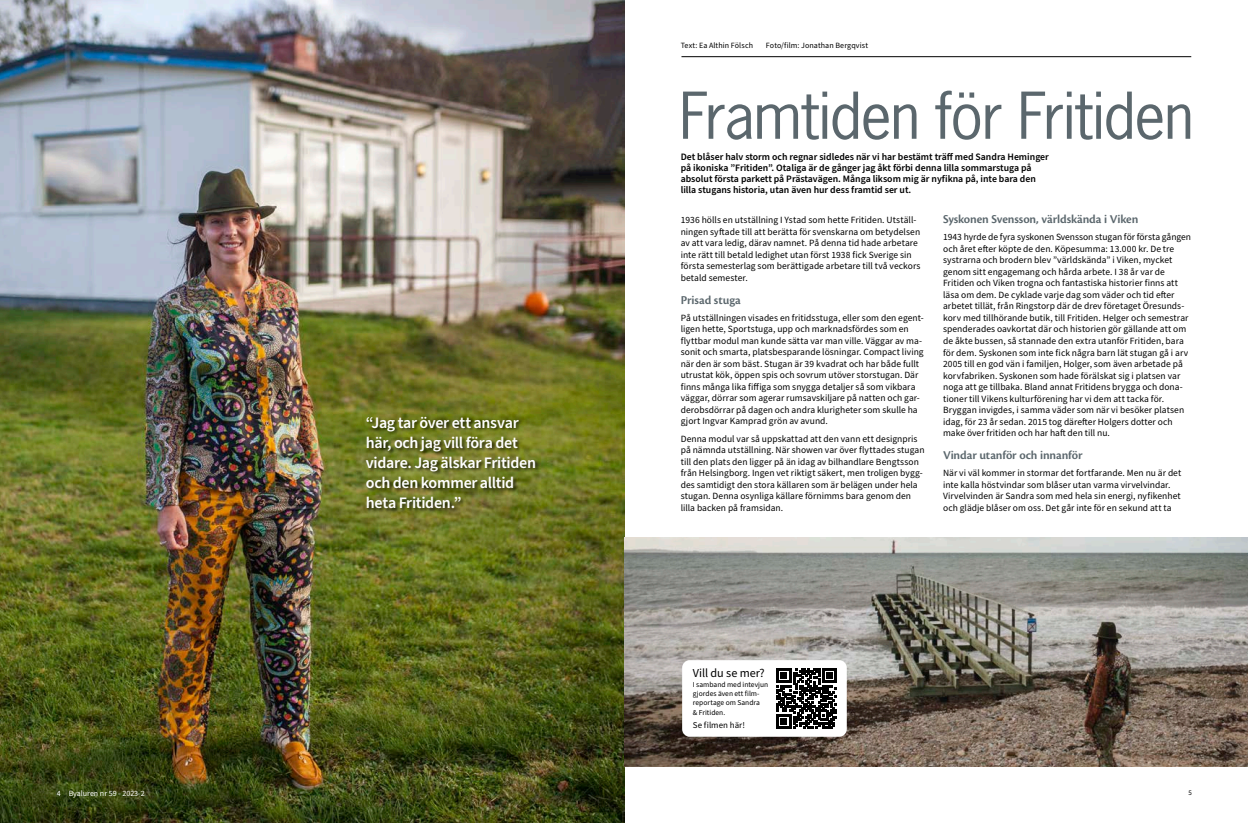
<style>
.page{position:relative;width:1248px;height:823px;background:#fff}
.page>*{position:absolute;margin:0;border:0;box-sizing:border-box;transform-origin:0 0}
.t1{font:60.6px "News Gothic Std";letter-spacing:-.02em;color:#5b676d}
.t2{font:600 16px/20px "Source Sans Pro";letter-spacing:-.02em;color:#fff}
.t3{font:600 12.5px "Cronos Pro";letter-spacing:-.005em;color:#5b676d}
.t4{font:12.2px "Source Sans Pro";letter-spacing:-.005em;color:#000}
.t5{font:600 9.8px/11px "Source Sans Pro";color:#000}
.t6{font:9.5px/11.5px "Source Sans Pro";letter-spacing:.005em;color:#000}
.t7{font:8.9px "Source Sans Pro";letter-spacing:.01em;color:#000}
.t8{font:8px "Source Sans Pro";letter-spacing:.01em;color:#000}
.t9{font:8px "Source Sans Pro";color:#fff}
.t10{font:7.5px/9.4px "Source Sans Pro";letter-spacing:.005em;color:#000}
.t11{font:7px "Source Sans Pro";color:#000}
</style>
<div class="page">
<img style="left:0;top:0;width:624px;height:822px">
<hr style="left:681px;top:56px;width:510px;height:1px;background:#000">
<img style="left:624px;top:536px;width:623px;height:229px">
<div style="left:365px;top:415px;width:175px;height:97px;background:#000;opacity:.75"></div>
<div style="left:682px;top:659px;width:164px;height:77px;background:#fff;border-radius:8px"></div>
<svg style="left:776px;top:668px;width:60px;height:60px"></svg>
<p class="t8" style="left:680px;top:40px;width:74px">Text: Ea Althin Fölsch</p>
<p class="t8" style="left:765px;top:40px;width:104px">Foto/film: Jonathan Bergqvist</p>
<h2 class="t2" style="left:366px;top:413px;width:172px">“Jag tar över ett ansvar här, och jag vill föra det vidare. Jag älskar Fritiden och den kommer alltid heta Fritiden.”</h2>
<h1 class="t1" style="left:679px;top:77px;width:516px">Framtiden för Fritiden</h1>
<p class="t5" style="left:680px;top:152px;width:370px">Det blåser halv storm och regnar sidledes när vi har bestämt träff med Sandra Heminger på ikoniska ”Fritiden”. Otaliga är de gånger jag åkt förbi denna lilla sommarstuga på absolut första parkett på Prästavägen. Många liksom mig är nyfikna på, inte bara den lilla stugans historia, utan även hur dess framtid ser ut.</p>
<h3 class="t3" style="left:943px;top:212px;width:197px">Syskonen Svensson, världskända i Viken</h3>
<p class="t6" style="left:943px;top:231px;width:249px">1943 hyrde de fyra syskonen Svensson stugan för första gången och året efter köpte de den. Köpesumma: 13.000 kr. De tre systrarna och brodern blev ”världskända” i Viken, mycket genom sitt engagemang och hårda arbete. I 38 år var de Fritiden och Viken trogna och fantastiska historier finns att läsa om dem. De cyklade varje dag som väder och tid efter arbetet tillät, från Ringstorp där de drev företaget Öresunds&shy;korv med tillhörande butik, till Fritiden. Helger och semestrar spenderades oavkortat där och historien gör gällande att om de åkte bussen, så stannade den extra utanför Fritiden, bara för dem. Syskonen som inte fick några barn lät stugan gå i arv 2005 till en god vän i familjen, Holger, som även arbetade på korvfabriken. Syskonen som hade förälskat sig i platsen var noga att ge tillbaka. Bland annat Fritidens brygga och dona&shy;tioner till Vikens kulturförening har vi dem att tacka för.<br>Bryggan invigdes, i samma väder som när vi besöker platsen idag, för 23 år sedan. 2015 tog därefter Holgers dotter och make över fritiden och har haft den till nu.</p>
<h3 class="t3" style="left:943px;top:447px;width:141px">Vindar utanför och innanför</h3>
<p class="t6" style="left:943px;top:467px;width:240px">När vi väl kommer in stormar det fortfarande. Men nu är det inte kalla höstvindar som blåser utan varma virvelvindar.<br>Virvelvinden är Sandra som med hela sin energi, nyfikenhet och glädje blåser om oss. Det går inte för en sekund att ta</p>
<p class="t6" style="left:680px;top:214px;width:241px">1936 hölls en utställning I Ystad som hette Fritiden. Utställ&shy;ningen syftade till att berätta för svenskarna om betydelsen av att vara ledig, därav namnet. På denna tid hade arbetare inte rätt till betald ledighet utan först 1938 fick Sverige sin första semesterlag som berättigade arbetare till två veckors betald semester.</p>
<h3 class="t3" style="left:680px;top:292px;width:62px">Prisad stuga</h3>
<p class="t6" style="left:680px;top:312px;width:244px">På utställningen visades en fritidsstuga, eller som den egent&shy;ligen hette, Sportstuga, upp och marknadsfördes som en flyttbar modul man kunde sätta var man ville. Väggar av ma&shy;sonit och smarta, platsbesparande lösningar. Compact living när den är som bäst. Stugan är 39 kvadrat och har både fullt utrustat kök, öppen spis och sovrum utöver storstugan. Där finns många lika fiffiga som snygga detaljer så som vikbara väggar, dörrar som agerar rumsavskiljare på natten och gar&shy;derobsdörrar på dagen och andra klurigheter som skulle ha gjort Ingvar Kamprad grön av avund.</p>
<p class="t6" style="left:680px;top:432px;width:245px">Denna modul var så uppskattad att den vann ett designpris på nämnda utställning. När showen var över flyttades stugan till den plats den ligger på än idag av bilhandlare Bengtsson från Helsingborg. Ingen vet riktigt säkert, men troligen bygg&shy;des samtidigt den stora källaren som är belägen under hela stugan. Denna osynliga källare förnimms bara genom den lilla backen på framsidan.</p>
<p class="t4" style="left:692px;top:664px;width:73px">Vill du se mer?</p>
<p class="t10" style="left:692px;top:679px;width:77px">I samband med intevjun gjordes även ett film&shy;reportage om Sandra<br>&amp; Fritiden.</p>
<p class="t7" style="left:692px;top:718px;width:54px">Se filmen här!</p>
<p class="t9" style="left:57px;top:787px;width:89px">4 Byaluren nr 59 - 2023-2</p>
<p class="t11" style="left:1188px;top:787px;width:5px">5</p>
</div>
